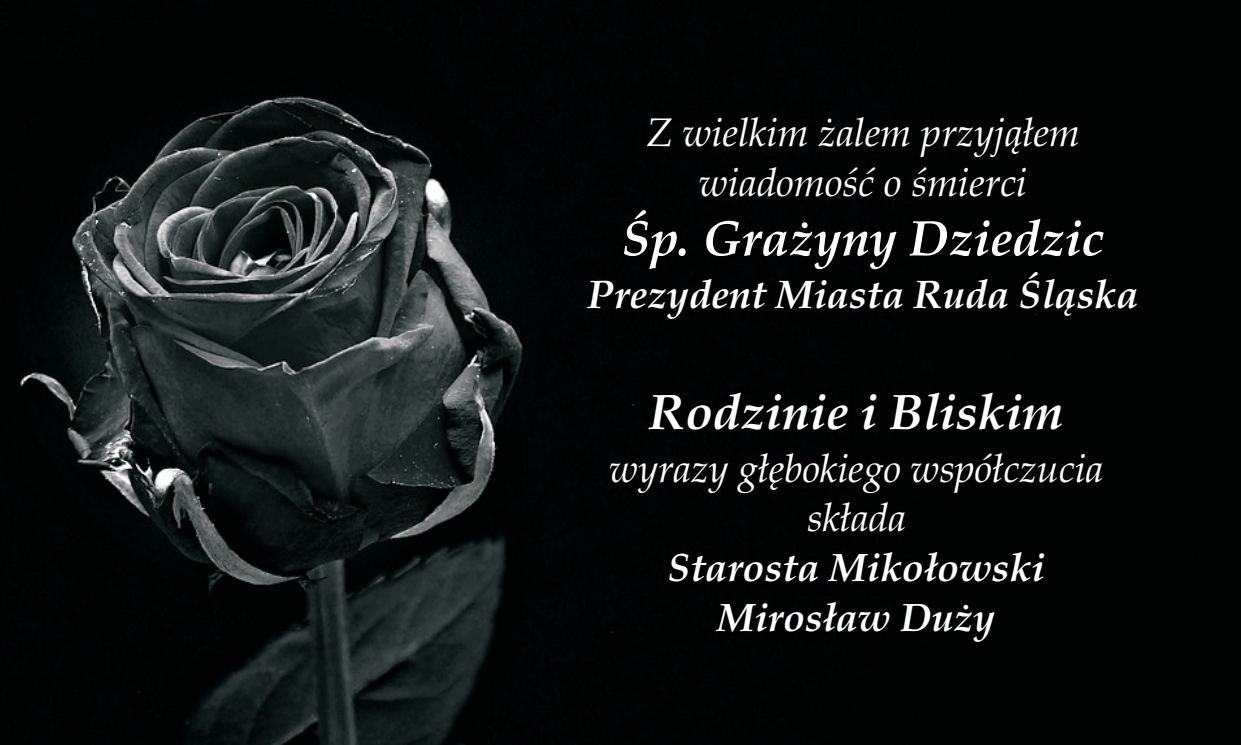
<style>
.page{position:relative;width:1241px;height:745px;background:#fff}
.page>*{position:absolute;margin:0;border:0;box-sizing:border-box;transform-origin:0 0}
.t1{font:italic 700 50.12px "Book Antiqua";letter-spacing:-.005em;color:#fff}
.t2{font:italic 700 49.88px "Book Antiqua";color:#fff}
.t3{font:italic 39.88px/49.9px "Book Antiqua";letter-spacing:-.005em;color:#fff;text-align:center}
.t4{font:italic 700 39.88px "Book Antiqua";color:#fff}
.t5{font:italic 39.62px/49.6px "Book Antiqua";color:#fff;text-align:center}
.t6{font:italic 700 39.62px/49.6px "Book Antiqua";color:#fff;text-align:center}
</style>
<div class="page">
<img style="left:0;top:0;width:1240px;height:744px">
<p class="t3" style="left:646px;top:112px;width:435px">Z wielkim ¿alem przyj¹³em wiadomoœæ o œmierci</p>
<p class="t1" style="left:622px;top:218px;width:482px">Œp. Gra¿yny Dziedzic</p>
<p class="t4" style="left:587px;top:279px;width:552px">Prezydent Miasta Ruda Œl¹ska</p>
<p class="t2" style="left:649px;top:392px;width:415px">Rodzinie i Bliskim</p>
<p class="t5" style="left:609px;top:447px;width:495px">wyrazy g³êbokiego wspó³czucia sk³ada</p>
<p class="t6" style="left:668px;top:546px;width:378px">Starosta Miko³owski<br>Miros³aw Du¿y</p>
</div>
